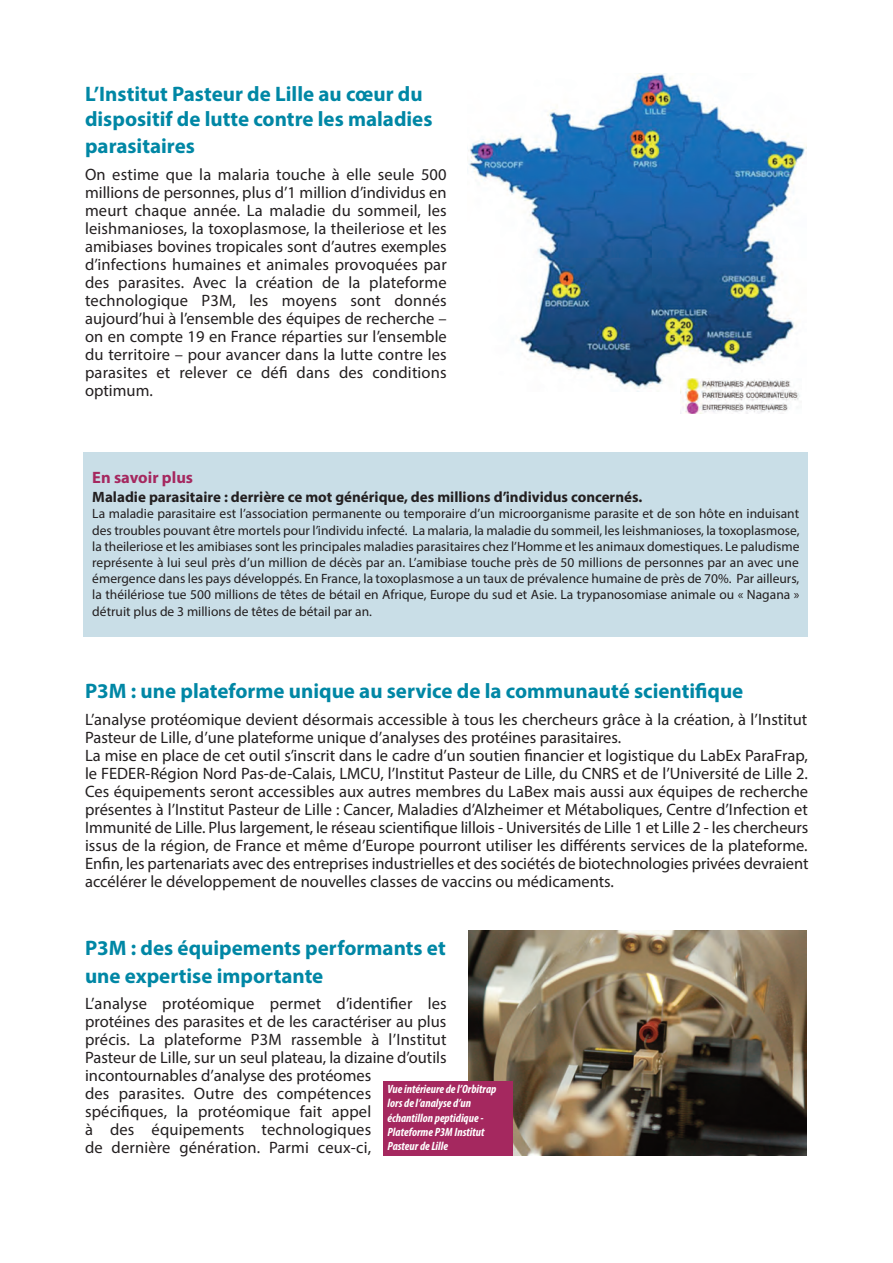
<style>
.page{position:relative;width:893px;height:1263px;background:#fff}
.page>*{position:absolute;margin:0;border:0;box-sizing:border-box;transform-origin:0 0}
.t1{font:700 21px/25.2px "Myriad Pro";color:#0087a5}
.t2{font:16.5px/18px "Myriad Pro";color:#231f20}
.t3{font:700 16.5px "Myriad Pro";color:#a5285f}
.t4{font:700 15px "Myriad Pro";color:#231f20}
.t5{font:13.5px/16.2px "Myriad Pro";color:#231f20;text-align:justify}
.t6{font:italic 700 condensed 12px/14.4px "Myriad Pro";color:#fff}
</style>
<div class="page">
<div style="left:84px;top:452px;width:724px;height:185px;background:#c9dee7"></div>
<img style="left:469px;top:74px;width:337px;height:315px">
<div style="left:677px;top:378px;width:127px;height:36px;background:#fff"></div>
<img style="left:680px;top:378px;width:120px;height:36px">
<img style="left:469px;top:931px;width:338px;height:225px">
<div style="left:383px;top:1081px;width:130px;height:75px;background:#a5285f"></div>
<p class="t1" style="left:85px;top:83px;width:349px">L’Institut Pasteur de Lille au cœur du dispositif de lutte contre les maladies</p>
<p class="t1" style="left:85px;top:135px;width:111px">parasitaires</p>
<p class="t2" style="left:85px;top:167px;width:363px;text-align:justify">On estime que la malaria touche à elle seule 500 millions de personnes, plus d’1 million d’individus en meurt chaque année. La maladie du sommeil, les leishmanioses, la toxoplasmose, la theileriose et les amibiases bovines tropicales sont d’autres exemples d’infections humaines et animales provoquées par des parasites. Avec la création de la plateforme technologique P3M, les moyens sont donnés aujourd’hui à l’ensemble des équipes de recherche – on en compte 19 en France réparties sur l’ensemble du territoire – pour avancer dans la lutte contre les parasites et relever ce défi dans des conditions optimum.</p>
<p class="t3" style="left:92px;top:471px;width:102px">en savoir plus</p>
<p class="t4" style="left:92px;top:491px;width:551px">Maladie parasitaire : derrière ce mot générique, des millions d’individus concernés.</p>
<p class="t5" style="left:92px;top:507px;width:709px">La maladie parasitaire est l’association permanente ou temporaire d’un microorganisme parasite et de son hôte en induisant des troubles pouvant être mortels pour l’individu infecté. La malaria, la maladie du sommeil, les leishmanioses, la toxoplasmose, la theileriose et les amibiases sont les principales maladies parasitaires chez l’Homme et les animaux domestiques. Le paludisme représente à lui seul près d’un million de décès par an. L’amibiase touche près de 50 millions de personnes par an avec une émergence dans les pays développés. En France, la toxoplasmose a un taux de prévalence humaine de près de 70%. Par ailleurs, la théilériose tue 500 millions de têtes de bétail en Afrique, Europe du sud et Asie. La trypanosomiase animale ou « Nagana » détruit plus de 3 millions de têtes de bétail par an.</p>
<p class="t1" style="left:85px;top:680px;width:660px">P3M : une plateforme unique au service de la communauté scientifique</p>
<p class="t2" style="left:85px;top:712px;width:725px">L’analyse protéomique devient désormais accessible à tous les chercheurs grâce à la création, à l’Institut Pasteur de Lille, d’une plateforme unique d’analyses des protéines parasitaires.<br>La mise en place de cet outil s’inscrit dans le cadre d’un soutien financier et logistique du LabEx ParaFrap, le FEDER-Région Nord Pas-de-Calais, LMCU, l’Institut Pasteur de Lille, du CNRS et de l’Université de Lille 2.<br>Ces équipements seront accessibles aux autres membres du LaBex mais aussi aux équipes de recherche présentes à l’Institut Pasteur de Lille : Cancer, Maladies d’Alzheimer et Métaboliques, Centre d’Infection et Immunité de Lille. Plus largement, le réseau scientifique lillois - Universités de Lille 1 et Lille 2 - les chercheurs issus de la région, de France et même d’Europe pourront utiliser les différents services de la plateforme.<br>Enfin, les partenariats avec des entreprises industrielles et des sociétés de biotechnologies privées devraient accélérer le développement de nouvelles classes de vaccins ou médicaments.</p>
<p class="t1" style="left:85px;top:936px;width:362px;line-height:27.5px">P3M : des équipements performants et une expertise importante</p>
<p class="t2" style="left:85px;top:996px;width:363px">L’analyse protéomique permet d’identifier les protéines des parasites et de les caractériser au plus précis. La plateforme P3M rassemble à l’Institut Pasteur de Lille, sur un seul plateau, la dizaine d’outils incontournables d’analyse des protéomes<br>des parasites. Outre des compétences spécifiques, la protéomique fait appel<br>à des équipements technologiques<br>de dernière génération. Parmi ceux-ci,</p>
<p class="t6" style="left:388px;top:1082px;width:110px">Vue intérieure de l’Orbitrap lors de l’analyse d’un échantillon peptidique -<br>Plateforme P3M Institut<br>Pasteur de Lille</p>
</div>
